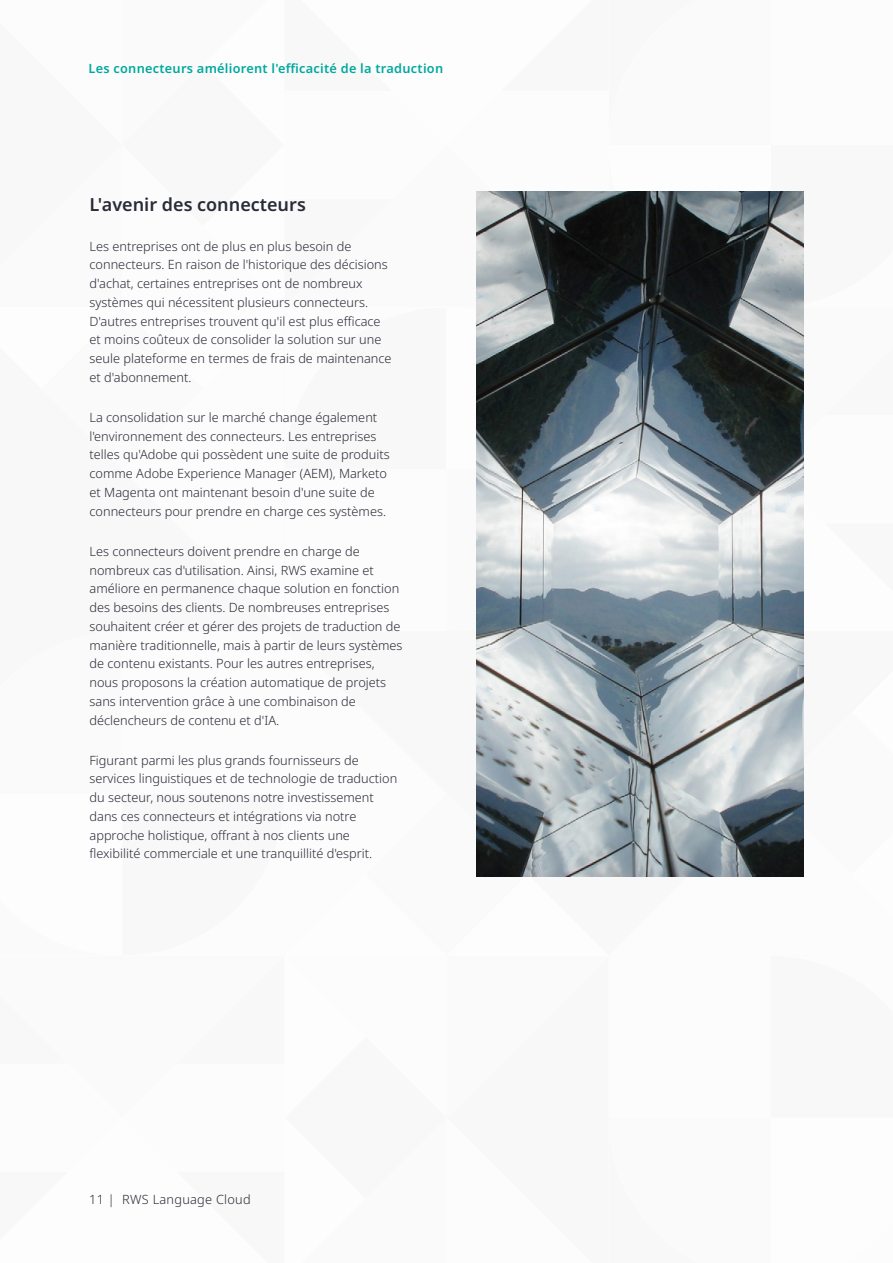
<style>
.page{position:relative;width:893px;height:1263px;background:#fff}
.page>*{position:absolute;margin:0;border:0;box-sizing:border-box;transform-origin:0 0}
.t1{font:600 18px "Noto Sans";color:#292b36}
.t2{font:300 12.75px/18.8px "Noto Sans";color:#292b36}
.t3{font:600 12.75px "Noto Sans";letter-spacing:.02em;color:#00a89f}
.t4{font:300 12.75px "Noto Sans";letter-spacing:.02em;color:#292b36}
</style>
<div class="page">
<img style="left:476px;top:191px;width:327px;height:685px">
<p class="t3" style="left:89px;top:60px;width:356px">Les connecteurs améliorent l'efficacité de la traduction</p>
<h1 class="t1" style="left:90px;top:191px;width:218px">L'avenir des connecteurs</h1>
<p class="t2" style="left:90px;top:237px;width:304px">Les entreprises ont de plus en plus besoin de connecteurs. En raison de l'historique des décisions d'achat, certaines entreprises ont de nombreux systèmes qui nécessitent plusieurs connecteurs.<br>D'autres entreprises trouvent qu'il est plus efficace et moins coûteux de consolider la solution sur une seule plateforme en termes de frais de maintenance et d'abonnement.</p>
<p class="t2" style="left:90px;top:408px;width:302px">La consolidation sur le marché change également l'environnement des connecteurs. Les entreprises telles qu'Adobe qui possèdent une suite de produits comme Adobe Experience Manager (AEM), Marketo et Magenta ont maintenant besoin d'une suite de connecteurs pour prendre en charge ces systèmes.</p>
<p class="t2" style="left:90px;top:542px;width:315px">Les connecteurs doivent prendre en charge de nombreux cas d'utilisation. Ainsi, RWS examine et améliore en permanence chaque solution en fonction des besoins des clients. De nombreuses entreprises souhaitent créer et gérer des projets de traduction de manière traditionnelle, mais à partir de leurs systèmes de contenu existants. Pour les autres entreprises, nous proposons la création automatique de projets sans intervention grâce à une combinaison de déclencheurs de contenu et d'IA.</p>
<p class="t2" style="left:90px;top:751px;width:309px">Figurant parmi les plus grands fournisseurs de services linguistiques et de technologie de traduction du secteur, nous soutenons notre investissement dans ces connecteurs et intégrations via notre approche holistique, offrant à nos clients une flexibilité commerciale et une tranquillité d'esprit.</p>
<p class="t4" style="left:89px;top:1191px;width:163px">11 | RWS Language Cloud</p>
</div>
